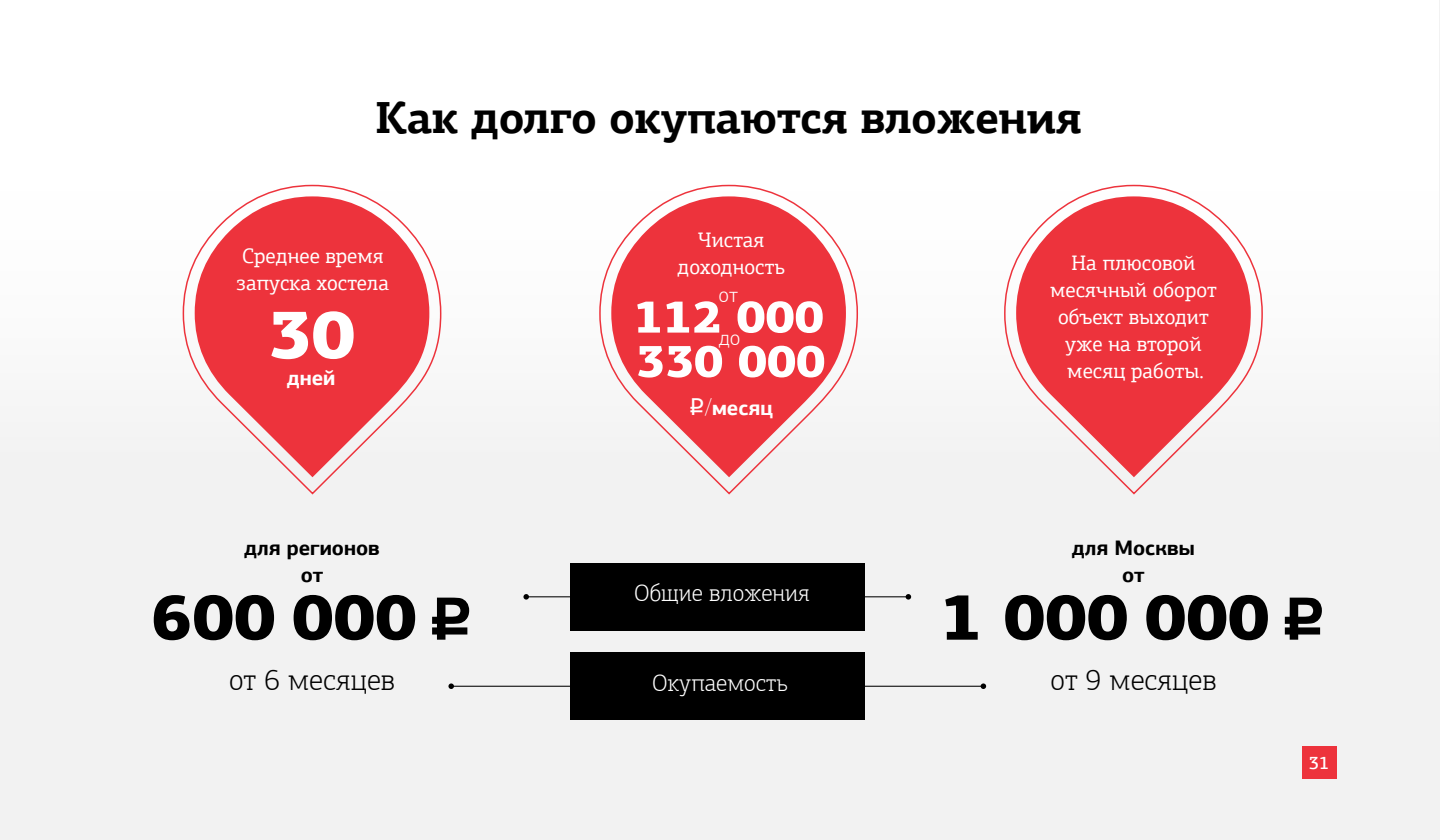
<style>
.page{position:relative;width:1440px;height:840px;background:#fff}
.page>*{position:absolute;margin:0;border:0;box-sizing:border-box;transform-origin:0 0}
.t1{font:900 66px "PF Agora Slab Pro";color:#000}
.t2{font:700 45px "PF Agora Slab Pro";letter-spacing:-.015em;color:#000}
.t3{font:300 30px "PF Agora Slab Pro";color:#000}
.t4{font:300 24px "PF Agora Slab Pro";color:#fff}
.t5{font:21px/27px "PF Agora Slab Pro";color:#fff;text-align:center}
.t6{font:700 21px "PF Agora Sans Pro";color:#000}
.t7{font:700 21px "PF Agora Sans Pro";color:#fff}
.t8{font:300 21px "PF Agora Sans Pro";color:#fff}
.t9{font:500 18px "PF Agora Slab Pro";color:#fff}
.s1{font-family:"ALS Rubl";font-weight:400;font-size:60px}
.s2{font-family:"ALS Rubl";font-weight:400;font-size:24px}
.s3{font-family:"PF Agora Slab Pro";font-weight:300;font-size:24px}
</style>
<div class="page">
<div style="left:0;top:0;width:1438px;height:840px;background:linear-gradient(to right,#f7f7f7,#f7f7f7)"></div>
<hr style="left:526px;top:596px;width:44px;height:1px;background:#000">
<svg style="left:523px;top:594px;width:6px;height:6px"></svg>
<hr style="left:864px;top:596px;width:45px;height:1px;background:#000">
<svg style="left:906px;top:594px;width:5px;height:6px"></svg>
<div style="left:570px;top:563px;width:294px;height:68px;background:#000"></div>
<hr style="left:451px;top:686px;width:119px;height:1px;background:#000">
<svg style="left:448px;top:683px;width:6px;height:6px"></svg>
<hr style="left:864px;top:686px;width:120px;height:1px;background:#000">
<svg style="left:981px;top:683px;width:5px;height:6px"></svg>
<div style="left:570px;top:652px;width:294px;height:68px;background:#000"></div>
<svg style="left:1003px;top:184px;width:261px;height:312px"></svg>
<svg style="left:1016px;top:196px;width:235px;height:281px;fill:#ed333c"></svg>
<svg style="left:598px;top:184px;width:261px;height:312px"></svg>
<svg style="left:611px;top:196px;width:235px;height:281px;fill:#ed333c"></svg>
<svg style="left:182px;top:184px;width:260px;height:312px"></svg>
<svg style="left:195px;top:196px;width:234px;height:281px;fill:#ed333c"></svg>
<svg style="left:271px;top:311px;width:83px;height:48px"></svg>
<svg style="left:637px;top:302px;width:23px;height:31px"></svg>
<svg style="left:666px;top:301px;width:53px;height:32px"></svg>
<svg style="left:738px;top:301px;width:85px;height:32px"></svg>
<svg style="left:638px;top:346px;width:84px;height:32px"></svg>
<svg style="left:739px;top:346px;width:85px;height:31px"></svg>
<div style="left:1302px;top:746px;width:34px;height:33px;background:#ed333c"></div>
<h2 class="t2" style="left:375px;top:89px;width:709px">Как долго окупаются вложения</h2>
<p class="t5" style="left:237px;top:242px;width:154px;text-align:left">Среднее время запуска хостела</p>
<p class="t7" style="left:287px;top:364px;width:50px">дней</p>
<p class="t6" style="left:244px;top:535px;width:137px">для регионов</p>
<h1 class="t1" style="left:151px;top:573px;width:324px">600 000 <span class="s1">c</span></h1>
<p class="t6" style="left:301px;top:561px;width:24px">от</p>
<p class="t5" style="left:677px;top:226px;width:109px">Чистая доходность</p>
<p class="t8" style="left:718px;top:283px;width:21px">от</p>
<p class="t8" style="left:719px;top:325px;width:23px">до</p>
<p class="t7" style="left:689px;top:394px;width:85px"><span class="s2">q</span><span class="s3">/</span>месяц</p>
<p class="t4" style="left:634px;top:579px;width:177px">Общие вложения</p>
<p class="t5" style="left:1050px;top:249px;width:168px">На плюсовой месячный оборот объект выходит уже на второй месяц работы.</p>
<p class="t6" style="left:1072px;top:535px;width:125px">для Москвы</p>
<p class="t6" style="left:1122px;top:561px;width:24px">от</p>
<h1 class="t1" style="left:941px;top:573px;width:386px">1 000 000 <span class="s1">c</span></h1>
<h3 class="t3" style="left:229px;top:663px;width:167px">от 6 месяцев</h3>
<h3 class="t3" style="left:1051px;top:663px;width:167px">от 9 месяцев</h3>
<p class="t4" style="left:652px;top:669px;width:137px">Окупаемость</p>
<p class="t9" style="left:1309px;top:752px;width:22px">31</p>
</div>
